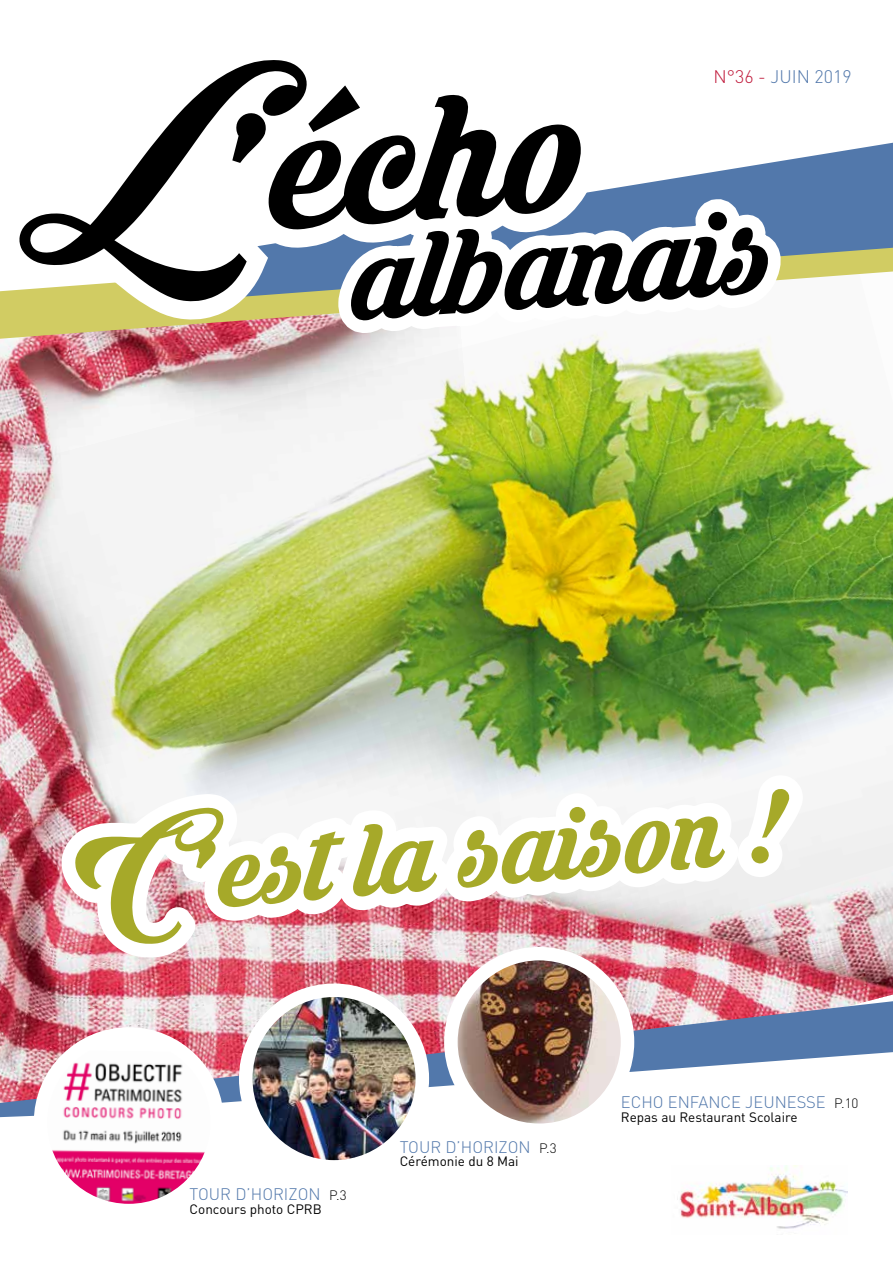
<style>
.page{position:relative;width:893px;height:1263px;background:#fff}
.page>*{position:absolute;margin:0;border:0;box-sizing:border-box;transform-origin:0 0}
.t1{font:219.3px "Krinkes Decor PERSONALUSE";color:#000}
.t2{font:152.1px "Krinkes Decor PERSONALUSE";color:#000}
.t3{font:128.7px "Krinkes Decor PERSONALUSE";color:#a6a929}
.t4{font:300 18px "DIN";color:#5278ab}
.t5{font:300 16.5px "DIN";color:#5278ab}
.t6{font:13.5px "DIN";color:#000}
.s1{color:#c01a3b}
.s2{font-size:13.5px;color:#000}
</style>
<div class="page">
<img style="left:535px;top:355px;width:358px;height:646px">
<img style="left:0;top:347px;width:535px;height:654px">
<img style="left:0;top:1001px;width:893px;height:51px">
<svg style="left:799px;top:143px;width:94px;height:136px;background:#7691a5"></svg>
<img style="left:0;top:282px;width:186px;height:65px">
<svg style="left:186px;top:158px;width:613px;height:197px"></svg>
<svg style="left:0;top:1052px;width:893px;height:31px"></svg>
<svg style="left:0;top:1083px;width:848px;height:110px"></svg>
<img style="left:672px;top:1165px;width:175px;height:64px">
<img style="left:48px;top:757px;width:777px;height:222px">
<img style="left:246px;top:990px;width:176px;height:177px;border-radius:88px">
<div style="left:239px;top:983px;width:190px;height:190px;border:14px solid #fff;border-radius:50%"></div>
<div style="left:41px;top:1034px;width:176px;height:176px;background:#fff;border-radius:50%"></div>
<img style="left:41px;top:1051px;width:176px;height:151px">
<div style="left:34px;top:1027px;width:190px;height:190px;border:14px solid #fff;border-radius:50%"></div>
<img style="left:451px;top:954px;width:176px;height:176px;border-radius:88px">
<div style="left:444px;top:947px;width:190px;height:190px;border:14px solid #fff;border-radius:50%"></div>
<h1 class="t1" style="left:5px;top:44px;width:571px;rotate:-4deg">L’écho</h1>
<h3 class="t4" style="left:714px;top:65px;width:140px"><span class="s1">N°36 -</span> JUIN 2019</h3>
<h2 class="t2" style="left:343px;top:179px;width:424px;rotate:-4deg">albanais</h2>
<h3 class="t3" style="left:69px;top:801px;width:706px;rotate:-5deg">C’est la saison !</h3>
<p class="t5" style="left:190px;top:1184px;width:158px">TOUR D’HORIZON <span class="s2">P.3</span></p>
<p class="t6" style="left:190px;top:1200px;width:134px">Concours photo CPRB</p>
<p class="t5" style="left:400px;top:1137px;width:158px">TOUR D’HORIZON <span class="s2">P.3</span></p>
<p class="t6" style="left:400px;top:1153px;width:120px">Cérémonie du 8 Mai</p>
<p class="t5" style="left:621px;top:1092px;width:239px">ECHO ENFANCE JEUNESSE <span class="s2">P.10</span></p>
<p class="t6" style="left:621px;top:1108px;width:178px">Repas au Restaurant Scolaire</p>
</div>
